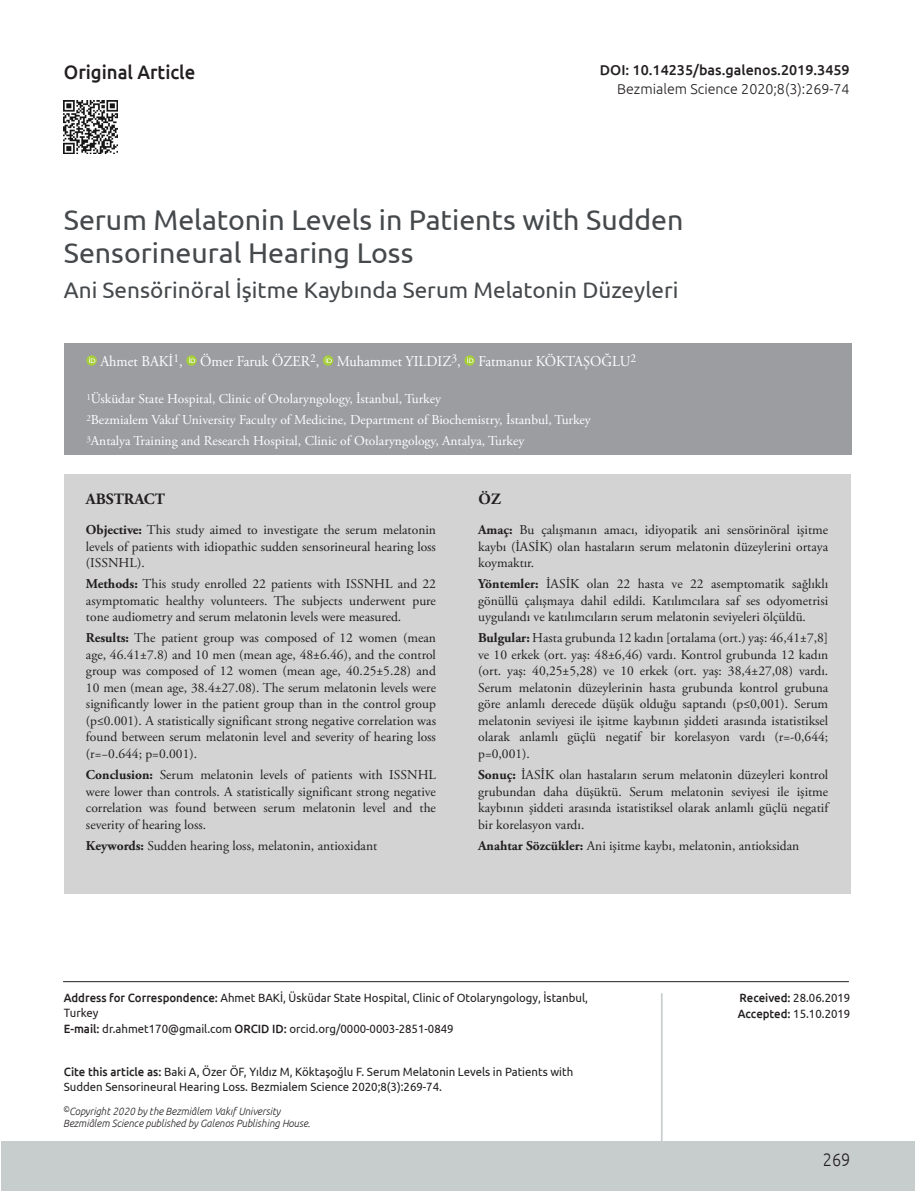
<style>
.page{position:relative;width:915px;height:1191px;background:#fff}
.page>*{position:absolute;margin:0;border:0;box-sizing:border-box;transform-origin:0 0}
.BASLIK{font:28.5px/33px "Ubuntu";color:#45494c}
._2__BASLIK{font:22.5px "Ubuntu";color:#45494c}
.t1{font:500 19.5px "Ubuntu";color:#231f20;scale:.95 1}
.t2{font:300 18px "Ubuntu";color:#231f20;scale:.9 1}
.OZET{font:700 15.75px "Adobe Garamond Pro";color:#231f20}
.YAZARLAR{font:15px "Adobe Garamond Pro";color:#fff;scale:.95 1}
.t3{font:500 14.25px "Ubuntu";color:#231f20}
.t4{font:300 14.25px "Ubuntu";color:#231f20}
.OZET-2{font:13.5px/16.5px "Adobe Garamond Pro";color:#231f20;text-align:justify}
.KURUM{font:13.5px "Adobe Garamond Pro";color:#fff}
.t5{font:12px/15px "Ubuntu";color:#231f20;scale:.95 1}
.t6{font:italic 300 10.5px/12px "Ubuntu";color:#231f20;scale:.95 1}
.s1{font-weight:700}
.s2{font-weight:500}
</style>
<div class="page">
<div style="left:1px;top:1141px;width:913px;height:50px;background:#c7cccd"></div>
<hr style="left:63px;top:981px;width:785px;height:1px;background:#231f20">
<hr style="left:660px;top:993px;width:2px;height:148px;background:#c7cccd">
<img style="left:64px;top:100px;width:53px;height:54px">
<div style="left:64px;top:473px;width:786px;height:420px;background:#d2d3d2"></div>
<div style="left:64px;top:343px;width:786px;height:112px;background:#9b9da1"></div>
<svg style="left:86px;top:355px;width:11px;height:11px"></svg>
<svg style="left:89px;top:357px;width:6px;height:6px"></svg>
<svg style="left:186px;top:355px;width:11px;height:11px"></svg>
<svg style="left:189px;top:357px;width:6px;height:6px"></svg>
<div style="left:323px;top:355px;width:10px;height:11px;background:#a6ce3b;border-radius:50%"></div>
<svg style="left:325px;top:357px;width:7px;height:6px"></svg>
<div style="left:464px;top:355px;width:10px;height:11px;background:#a6ce3b;border-radius:50%"></div>
<svg style="left:467px;top:357px;width:6px;height:6px"></svg>
<h3 class="t1" style="left:64px;top:60px;width:140px">Original Article</h3>
<p class="t3" style="left:599px;top:61px;width:251px">DOI: 10.14235/bas.galenos.2019.3459</p>
<p class="t4" style="left:617px;top:80px;width:234px">Bezmialem Science 2020;8(3):269-74</p>
<p class="BASLIK" style="left:64px;top:202px;width:621px">Serum Melatonin Levels in Patients with Sudden<br>Sensorineural Hearing Loss</p>
<p class="_2__BASLIK" style="left:64px;top:276px;width:616px">Ani Sensörinöral İşitme Kaybında Serum Melatonin Düzeyleri</p>
<p class="YAZARLAR" style="left:100px;top:352px;width:565px">Ahmet BAKİ<sup>1</sup>, Ömer Faruk ÖZER<sup>2</sup>, Muhammet YILDIZ<sup>3</sup>, Fatmanur KÖKTAŞOĞLU<sup>2</sup></p>
<p class="KURUM" style="left:86px;top:390px;width:356px"><sup>1</sup>Üsküdar State Hospital, Clinic of Otolaryngology, İstanbul, Turkey</p>
<p class="KURUM" style="left:86px;top:411px;width:506px"><sup>2</sup>Bezmialem Vakıf University Faculty of Medicine, Department of Biochemistry, İstanbul, Turkey</p>
<p class="KURUM" style="left:86px;top:432px;width:439px"><sup>3</sup>Antalya Training and Research Hospital, Clinic of Otolaryngology, Antalya, Turkey</p>
<p class="OZET" style="left:86px;top:490px;width:80px">ABSTRACT</p>
<p class="OZET" style="left:478px;top:490px;width:24px">ÖZ</p>
<p class="OZET-2" style="left:478px;top:522px;width:351px"><span class="s1">Amaç:</span> Bu çalışmanın amacı, idiyopatik ani sensörinöral işitme kaybı (İASİK) olan hastaların serum melatonin düzeylerini ortaya koymaktır.</p>
<p class="OZET-2" style="left:478px;top:576px;width:351px"><span class="s1">Yöntemler:</span> İASİK olan 22 hasta ve 22 asemptomatik sağlıklı gönüllü çalışmaya dahil edildi. Katılımcılara saf ses odyometrisi uygulandı ve katılımcıların serum melatonin seviyeleri ölçüldü.</p>
<p class="OZET-2" style="left:478px;top:630px;width:351px"><span class="s1">Bulgular:</span> Hasta grubunda 12 kadın [ortalama (ort.) yaş: 46,41±7,8] ve 10 erkek (ort. yaş: 48±6,46) vardı. Kontrol grubunda 12 kadın (ort. yaş: 40,25±5,28) ve 10 erkek (ort. yaş: 38,4±27,08) vardı.<br>Serum melatonin düzeylerinin hasta grubunda kontrol grubuna göre anlamlı derecede düşük olduğu saptandı (p≤0,001). Serum melatonin seviyesi ile işitme kaybının şiddeti arasında istatistiksel olarak anlamlı güçlü negatif bir korelasyon vardı (r=-0,644; p=0,001).</p>
<p class="OZET-2" style="left:478px;top:767px;width:351px"><span class="s1">Sonuç:</span> İASİK olan hastaların serum melatonin düzeyleri kontrol grubundan daha düşüktü. Serum melatonin seviyesi ile işitme kaybının şiddeti arasında istatistiksel olarak anlamlı güçlü negatif bir korelasyon vardı.</p>
<p class="OZET-2" style="left:478px;top:837px;width:322px"><span class="s1">Anahtar Sözcükler:</span> Ani işitme kaybı, melatonin, antioksidan</p>
<p class="OZET-2" style="left:86px;top:522px;width:351px"><span class="s1">Objective:</span> This study aimed to investigate the serum melatonin levels of patients with idiopathic sudden sensorineural hearing loss (ISSNHL).</p>
<p class="OZET-2" style="left:86px;top:576px;width:351px"><span class="s1">Methods:</span> This study enrolled 22 patients with ISSNHL and 22 asymptomatic healthy volunteers. The subjects underwent pure tone audiometry and serum melatonin levels were measured.</p>
<p class="OZET-2" style="left:86px;top:630px;width:351px"><span class="s1">Results:</span> The patient group was composed of 12 women (mean age, 46.41±7.8) and 10 men (mean age, 48±6.46), and the control group was composed of 12 women (mean age, 40.25±5.28) and 10 men (mean age, 38.4±27.08). The serum melatonin levels were significantly lower in the patient group than in the control group (p≤0.001). A statistically significant strong negative correlation was found between serum melatonin level and severity of hearing loss (r=−0.644; p=0.001).</p>
<p class="OZET-2" style="left:86px;top:767px;width:351px"><span class="s1">Conclusion:</span> Serum melatonin levels of patients with ISSNHL were lower than controls. A statistically significant strong negative correlation was found between serum melatonin level and the severity of hearing loss.</p>
<p class="OZET-2" style="left:86px;top:837px;width:293px"><span class="s1">Keywords:</span> Sudden hearing loss, melatonin, antioxidant</p>
<p class="t5" style="left:64px;top:990px;width:553px"><span class="s2">Address for Correspondence:</span> Ahmet BAKİ, Üsküdar State Hospital, Clinic of Otolaryngology, İstanbul,<br>Turkey</p>
<p class="t5" style="left:64px;top:1021px;width:412px"><span class="s2">E-mail:</span> dr.ahmet170@gmail.com <span class="s2">ORCID ID:</span> orcid.org/0000-0003-2851-0849</p>
<p class="t5" style="left:64px;top:1064px;width:537px"><span class="s2">Cite this article as:</span> Baki A, Özer ÖF, Yıldız M, Köktaşoğlu F. Serum Melatonin Levels in Patients with<br>Sudden Sensorineural Hearing Loss. Bezmialem Science 2020;8(3):269-74.</p>
<p class="t6" style="left:63px;top:1105px;width:262px"><sup>©</sup>Copyright 2020 by the Bezmiâlem Vakıf University<br>Bezmiâlem Science published by Galenos Publishing House.</p>
<p class="t5" style="left:739px;top:990px;width:118px"><span class="s2">Received:</span> 28.06.2019</p>
<p class="t5" style="left:737px;top:1006px;width:120px"><span class="s2">Accepted:</span> 15.10.2019</p>
<h3 class="t2" style="left:822px;top:1148px;width:32px">269</h3>
</div>
